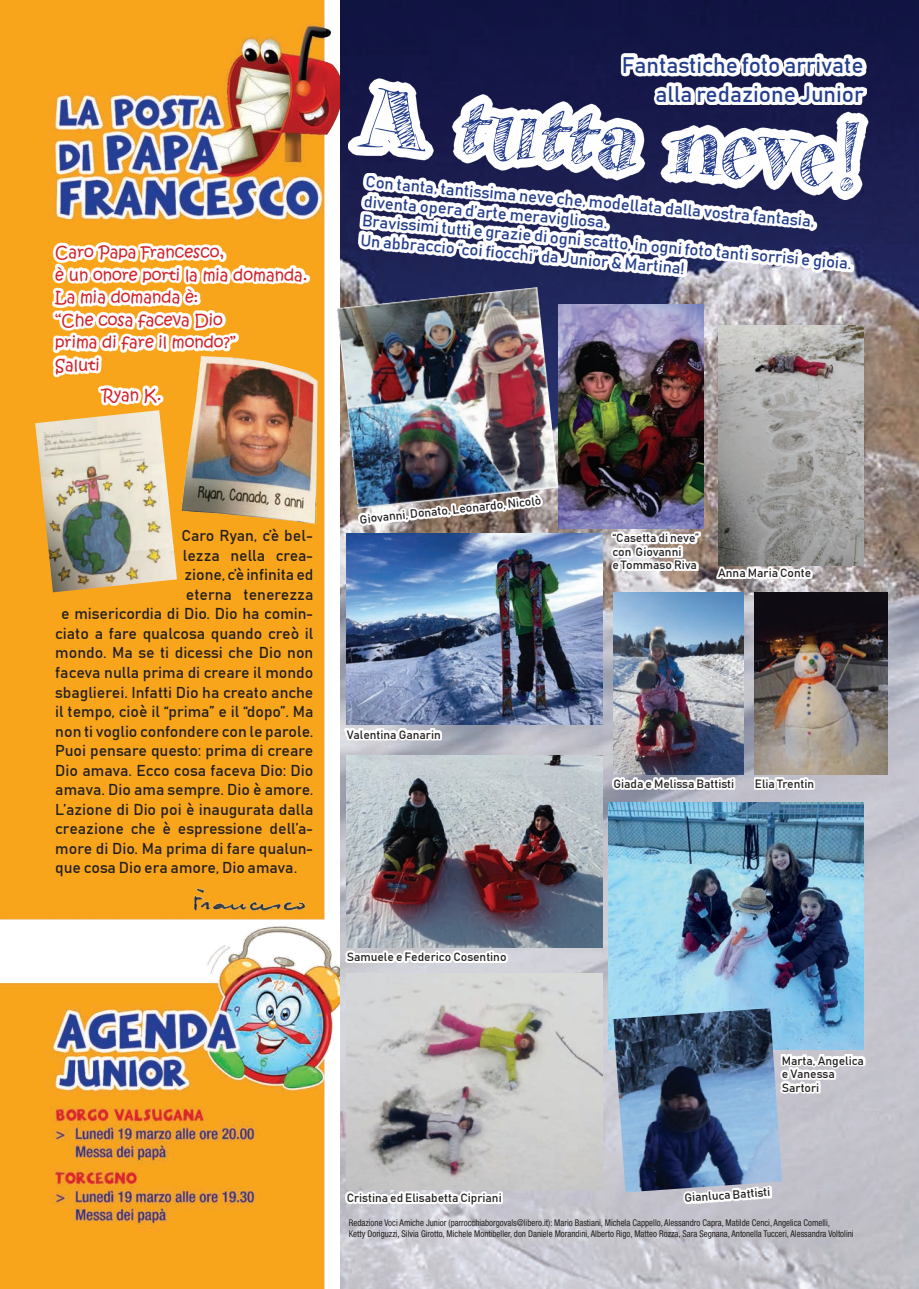
<style>
.page{position:relative;width:919px;height:1289px;background:#fff}
.page>*{position:absolute;margin:0;border:0;box-sizing:border-box;transform-origin:0 0}
.t1{font:109.8px "Milano Traffic Demo";color:#253f8e;scale:.85 1}
.t2{font:22.5px/28.5px "Bahnschrift";color:#253f8e;text-align:right}
.t3{font:16.5px/19.5px "Bahnschrift";color:#253f8e}
.t4{font:15.75px "Bahnschrift";color:#231f20}
.t5{font:15.75px/22.5px "Kristen ITC";color:#d1232a}
.t6{font:12px/13.5px "Bahnschrift";color:#231f20}
.t7{font:condensed 9.3px/11.1px "Helvetica Neue LT Std";color:#231f20;scale:.95 1}
</style>
<div class="page">
<img style="left:0;top:0;width:340px;height:1288px">
<svg style="left:52px;top:242px;width:257px;height:164px"></svg>
<img style="left:340px;top:0;width:578px;height:1288px">
<img style="left:347px;top:756px;width:255px;height:191px">
<img style="left:608px;top:802px;width:255px;height:247px">
<img style="left:347px;top:973px;width:255px;height:215px">
<img style="left:558px;top:304px;width:145px;height:225px">
<img style="left:613px;top:592px;width:130px;height:182px">
<img style="left:755px;top:592px;width:132px;height:182px">
<img style="left:613px;top:1008px;width:169px;height:184px">
<svg style="left:358px;top:200px;width:495px;height:77px"></svg>
<svg style="left:348px;top:79px;width:520px;height:121px"></svg>
<svg style="left:620px;top:54px;width:247px;height:51px"></svg>
<img style="left:718px;top:325px;width:145px;height:241px">
<img style="left:337px;top:287px;width:221px;height:222px">
<img style="left:347px;top:533px;width:255px;height:191px">
<img style="left:358px;top:493px;width:184px;height:32px">
<svg style="left:610px;top:531px;width:90px;height:40px"></svg>
<svg style="left:716px;top:566px;width:96px;height:13px"></svg>
<svg style="left:345px;top:727px;width:97px;height:13px"></svg>
<div style="left:612px;top:777px;width:123px;height:13px;background:#fff"></div>
<div style="left:753px;top:777px;width:62px;height:13px;background:#fff"></div>
<svg style="left:780px;top:1053px;width:85px;height:40px"></svg>
<svg style="left:683px;top:1185px;width:88px;height:18px"></svg>
<svg style="left:345px;top:950px;width:163px;height:13px"></svg>
<svg style="left:345px;top:1190px;width:158px;height:16px"></svg>
<img style="left:166px;top:338px;width:181px;height:210px">
<img style="left:35px;top:410px;width:142px;height:182px">
<img style="left:182px;top:882px;width:133px;height:43px">
<p class="t5" style="left:55px;top:241px;width:254px">Caro Papa Francesco,<br>è un onore porti la mia domanda.<br>La mia domanda è:<br>“Che cosa faceva Dio<br>prima di fare il mondo?”<br>Saluti</p>
<p class="t5" style="left:103px;top:384px;width:60px">Ryan K.</p>
<h2 class="t2" style="left:622px;top:50px;width:243px">Fantastiche foto arrivate alla redazione Junior</h2>
<h1 class="t1" style="left:362px;top:75px;width:597px;rotate:5deg">A tutta neve!</h1>
<p class="t3" style="left:366px;top:171px;width:493px;rotate:5deg">Con tanta, tantissima neve che, modellata dalla vostra fantasia, diventa opera d’arte meravigliosa.<br>Bravissimi tutti e grazie di ogni scatto, in ogni foto tanti sorrisi e gioia.<br>Un abbraccio “coi fiocchi” da Junior &amp; Martina!</p>
<p class="t4" style="left:181px;top:526px;width:134px">Caro Ryan, c’è bel-</p>
<p class="t4" style="left:183px;top:545px;width:132px">lezza nella crea-</p>
<p class="t4" style="left:184px;top:565px;width:131px">zione, c’è infinita ed</p>
<p class="t4" style="left:186px;top:584px;width:129px">eterna tenerezza</p>
<p class="t4" style="left:61px;top:604px;width:254px">e misericordia di Dio. Dio ha comin-</p>
<p class="t4" style="left:55px;top:623px;width:260px">ciato a fare qualcosa quando creò il</p>
<p class="t4" style="left:55px;top:643px;width:260px">mondo. Ma se ti dicessi che Dio non</p>
<p class="t4" style="left:55px;top:662px;width:260px">faceva nulla prima di creare il mondo</p>
<p class="t4" style="left:55px;top:682px;width:260px">sbaglierei. Infatti Dio ha creato anche</p>
<p class="t4" style="left:55px;top:701px;width:260px">il tempo, cioè il “prima” e il “dopo”. Ma</p>
<p class="t4" style="left:55px;top:721px;width:260px">non ti voglio confondere con le parole.</p>
<p class="t4" style="left:55px;top:740px;width:259px">Puoi pensare questo: prima di creare</p>
<p class="t4" style="left:55px;top:760px;width:259px">Dio amava. Ecco cosa faceva Dio: Dio</p>
<p class="t4" style="left:55px;top:779px;width:260px">amava. Dio ama sempre. Dio è amore.</p>
<p class="t4" style="left:55px;top:799px;width:259px">L’azione di Dio poi è inaugurata dalla</p>
<p class="t4" style="left:55px;top:818px;width:259px">creazione che è espressione dell’a-</p>
<p class="t4" style="left:55px;top:838px;width:259px">more di Dio. Ma prima di fare qualun-</p>
<p class="t4" style="left:55px;top:857px;width:243px">que cosa Dio era amore, Dio amava.</p>
<p class="t6" style="left:359px;top:512px;width:184px;rotate:-6deg">Giovanni, Donato, Leonardo, Nicolò</p>
<p class="t6" style="left:347px;top:727px;width:96px">Valentina Ganarin</p>
<p class="t6" style="left:347px;top:949px;width:161px">Samuele e Federico Cosentino</p>
<p class="t6" style="left:612px;top:531px;width:88px">“Casetta di neve” con Giovanni<br>e Tommaso Riva</p>
<p class="t6" style="left:718px;top:566px;width:95px">Anna Maria Conte</p>
<p class="t6" style="left:613px;top:776px;width:122px">Giada e Melissa Battisti</p>
<p class="t6" style="left:755px;top:776px;width:61px">Elia Trentin</p>
<p class="t6" style="left:781px;top:1053px;width:84px">Marta, Angelica e Vanessa<br>Sartori</p>
<p class="t6" style="left:347px;top:1190px;width:156px">Cristina ed Elisabetta Cipriani</p>
<p class="t6" style="left:684px;top:1190px;width:87px;rotate:-4deg">Gianluca Battisti</p>
<p class="t7" style="left:349px;top:1216px;width:533px">Redazione Voci Amiche Junior (parrocchiaborgovals@libero.it): Mario Bastiani, Michela Cappello, Alessandro Capra, Matilde Cenci, Angelica Comelli,<br>Ketty Doriguzzi, Silvia Girotto, Michele Montibeller, don Daniele Morandini, Alberto Rigo, Matteo Rozza, Sara Segnana, Antonella Tucceri, Alessandra Voltolini</p>
</div>
